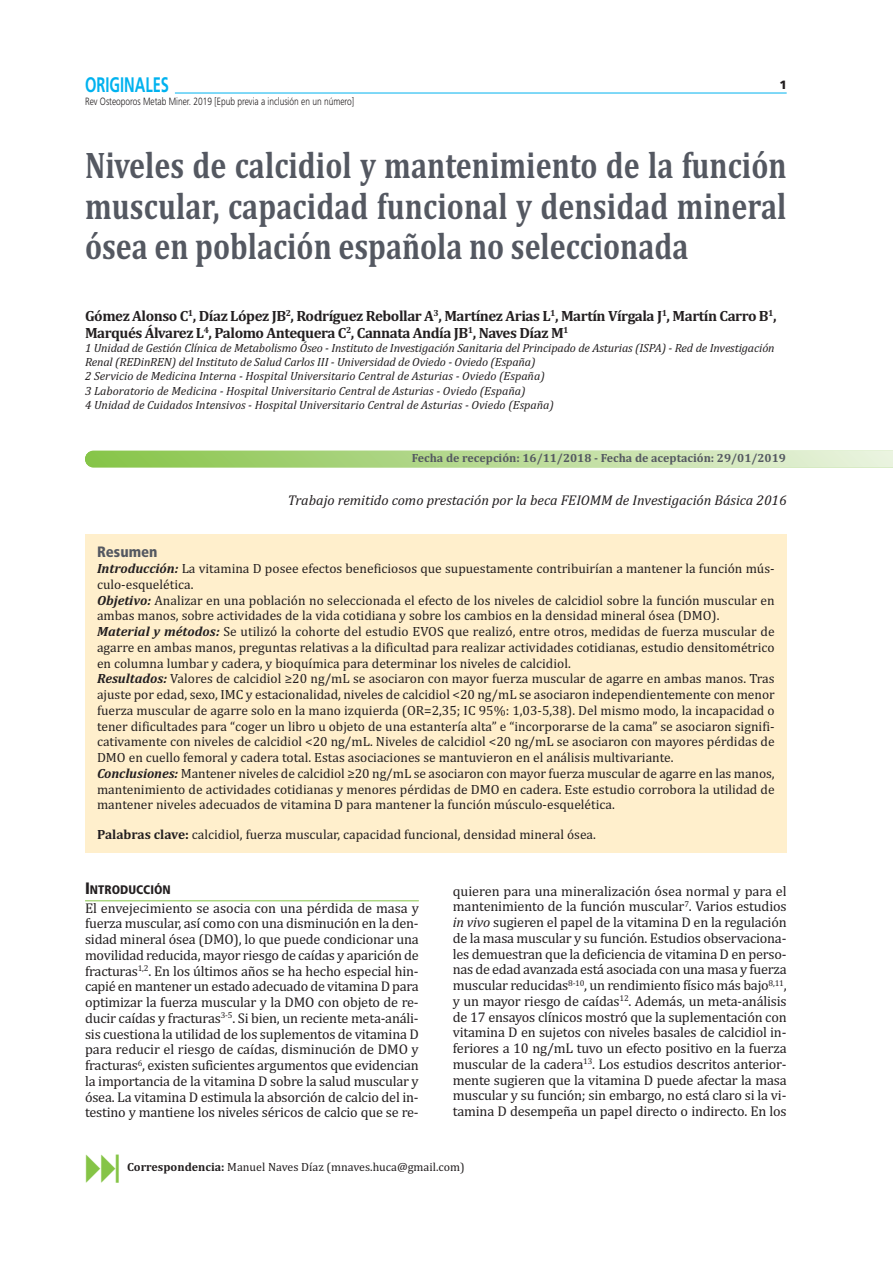
<style>
.page{position:relative;width:893px;height:1263px;background:#fff}
.page>*{position:absolute;margin:0;border:0;box-sizing:border-box;transform-origin:0 0}
.t1{font:700 37.5px/40.5px "Cambria";color:#545861;text-align:justify;scale:.8 1}
.t2{font:700 21px "Frutiger";color:#00b2ef;scale:.7 1}
.t3{font:700 15px/16.5px "Cambria";letter-spacing:-.03em;color:#231f20}
.t4{font:900 condensed 15px "Frutiger";color:#545861}
.t5{font:14.25px/15.8px "Cambria";letter-spacing:-.015em;color:#231f20;text-align:justify}
.t6{font:italic 14.25px "Cambria";color:#231f20}
.t7{font:13.5px/15.8px "Cambria";color:#231f20}
.t8{font:900 condensed 12.3px "Frutiger";color:#231f20}
.t9{font:italic 12px/14.2px "Cambria";color:#231f20}
.t10{font:700 12px "Cambria";color:#545861}
.t11{font:12px "Cambria";color:#231f20}
.t12{font:900 12px "Frutiger";color:#231f20}
.t13{font:300 10.5px "Frutiger";color:#231f20;scale:.8 1}
.s1{font-weight:700;font-style:italic}
.s2{font-weight:700}
.s3{font-size:16.5px}
.s4{font-style:italic}
</style>
<div class="page">
<hr style="left:175px;top:93px;width:612px;height:1px;background:#00b2ef">
<svg style="left:85px;top:451px;width:808px;height:16px;background:#b8da93"></svg>
<div style="left:85px;top:534px;width:702px;height:318px;background:#ffefcc"></div>
<hr style="left:85px;top:900px;width:334px;height:1px;background:#85c446">
<h2 class="t2" style="left:85px;top:76px;width:122px">ORIGINALES</h2>
<p class="t12" style="left:779px;top:80px;width:9px">1</p>
<p class="t13" style="left:85px;top:97px;width:338px">Rev Osteoporos Metab Miner. 2019 [Epub previa a inclusión en un número]</p>
<h1 class="t1" style="left:85px;top:149px;width:878px">Niveles de calcidiol y mantenimiento de la función muscular, capacidad funcional y densidad mineral ósea en población española no seleccionada</h1>
<p class="t3" style="left:85px;top:309px;width:693px">Gómez Alonso C<sup>1</sup>, Díaz López JB<sup>2</sup>, Rodríguez Rebollar A<sup>3</sup>, Martínez Arias L<sup>1</sup>, Martín Vírgala J<sup>1</sup>, Martín Carro B<sup>1</sup>,<br>Marqués Álvarez L<sup>4</sup>, Palomo Antequera C<sup>2</sup>, Cannata Andía JB<sup>1</sup>, Naves Díaz M<sup>1</sup></p>
<p class="t9" style="left:85px;top:342px;width:691px">1 Unidad de Gestión Clínica de Metabolismo Óseo - Instituto de Investigación Sanitaria del Principado de Asturias (ISPA) - Red de Investigación Renal (REDinREN) del Instituto de Salud Carlos III - Universidad de Oviedo - Oviedo (España)<br>2 Servicio de Medicina Interna - Hospital Universitario Central de Asturias - Oviedo (España)<br>3 Laboratorio de Medicina - Hospital Universitario Central de Asturias - Oviedo (España)<br>4 Unidad de Cuidados Intensivos - Hospital Universitario Central de Asturias - Oviedo (España)</p>
<p class="t10" style="left:412px;top:454px;width:376px">Fecha de recepción: 16/11/2018 - Fecha de aceptación: 29/01/2019</p>
<p class="t6" style="left:288px;top:495px;width:500px">Trabajo remitido como prestación por la beca FEIOMM de Investigación Básica 2016</p>
<p class="t4" style="left:97px;top:546px;width:62px">Resumen</p>
<p class="t7" style="left:97px;top:562px;width:679px"><span class="s1">Introducción:</span> La vitamina D posee efectos beneficiosos que supuestamente contribuirían a mantener la función mús‐ culo‐esquelética.<br><span class="s1">Objetivo:</span> Analizar en una población no seleccionada el efecto de los niveles de calcidiol sobre la función muscular en ambas manos, sobre actividades de la vida cotidiana y sobre los cambios en la densidad mineral ósea (DMO).<br><span class="s1">Material y métodos:</span> Se utilizó la cohorte del estudio EVOS que realizó, entre otros, medidas de fuerza muscular de agarre en ambas manos, preguntas relativas a la dificultad para realizar actividades cotidianas, estudio densitométrico en columna lumbar y cadera, y bioquímica para determinar los niveles de calcidiol.<br><span class="s1">Resultados:</span> Valores de calcidiol ≥20 ng/mL se asociaron con mayor fuerza muscular de agarre en ambas manos. Tras ajuste por edad, sexo, IMC y estacionalidad, niveles de calcidiol &lt;20 ng/mL se asociaron independientemente con menor fuerza muscular de agarre solo en la mano izquierda (OR=2,35; IC 95%: 1,03‐5,38). Del mismo modo, la incapacidad o tener dificultades para “coger un libro u objeto de una estantería alta” e “incorporarse de la cama” se asociaron signifi‐ cativamente con niveles de calcidiol &lt;20 ng/mL. Niveles de calcidiol &lt;20 ng/mL se asociaron con mayores pérdidas de DMO en cuello femoral y cadera total. Estas asociaciones se mantuvieron en el análisis multivariante.<br><span class="s1">Conclusiones:</span> Mantener niveles de calcidiol ≥20 ng/mL se asociaron con mayor fuerza muscular de agarre en las manos, mantenimiento de actividades cotidianas y menores pérdidas de DMO en cadera. Este estudio corrobora la utilidad de mantener niveles adecuados de vitamina D para mantener la función músculo‐esquelética.</p>
<p class="t7" style="left:97px;top:827px;width:500px"><span class="s2">Palabras clave:</span> calcidiol, fuerza muscular, capacidad funcional, densidad mineral ósea.</p>
<p class="t8" style="left:85px;top:885px;width:87px"><span class="s3">I</span>NTRODUCCIÓN</p>
<p class="t5" style="left:85px;top:901px;width:335px">El envejecimiento se asocia con una pérdida de masa y fuerza muscular, así como con una disminución en la den‐ sidad mineral ósea (DMO), lo que puede condicionar una movilidad reducida, mayor riesgo de caídas y aparición de fracturas<sup>1,2</sup>. En los últimos años se ha hecho especial hin‐ capié en mantener un estado adecuado de vitamina D para optimizar la fuerza muscular y la DMO con objeto de re‐ ducir caídas y fracturas<sup>3‐5</sup>. Si bien, un reciente meta‐análi‐ sis cuestiona la utilidad de los suplementos de vitamina D para reducir el riesgo de caídas, disminución de DMO y fracturas<sup>6</sup>, existen suficientes argumentos que evidencian la importancia de la vitamina D sobre la salud muscular y ósea. La vitamina D estimula la absorción de calcio del in‐ testino y mantiene los niveles séricos de calcio que se re‐</p>
<p class="t5" style="left:453px;top:884px;width:335px">quieren para una mineralización ósea normal y para el mantenimiento de la función muscular<sup>7</sup>. Varios estudios <span class="s4">in vivo</span> sugieren el papel de la vitamina D en la regulación de la masa muscular y su función. Estudios observaciona‐ les demuestran que la deficiencia de vitamina D en perso‐ nas de edad avanzada está asociada con una masa y fuerza muscular reducidas<sup>8‐10</sup>, un rendimiento físico más bajo<sup>8,11</sup>, y un mayor riesgo de caídas<sup>12</sup>. Además, un meta‐análisis de 17 ensayos clínicos mostró que la suplementación con vitamina D en sujetos con niveles basales de calcidiol in‐ feriores a 10 ng/mL tuvo un efecto positivo en la fuerza muscular de la cadera<sup>13</sup>. Los estudios descritos anterior‐ mente sugieren que la vitamina D puede afectar la masa muscular y su función; sin embargo, no está claro si la vi‐ tamina D desempeña un papel directo o indirecto. En los</p>
<p class="t11" style="left:127px;top:1163px;width:339px"><span class="s2">Correspondencia:</span> Manuel Naves Díaz (mnaves.huca@gmail.com)</p>
</div>
